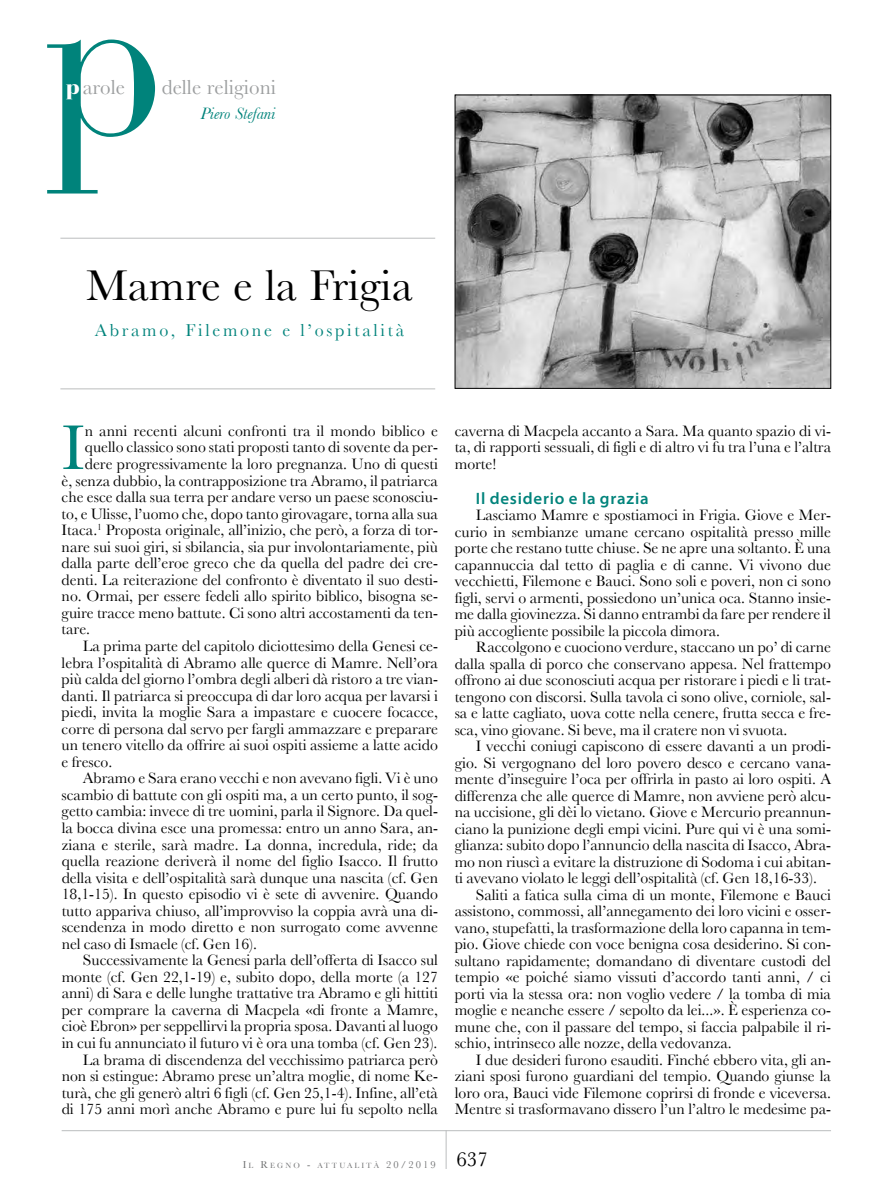
<style>
.page{position:relative;width:893px;height:1191px;background:#fff}
.page>*{position:absolute;margin:0;border:0;box-sizing:border-box;transform-origin:0 0}
.t1{font:219.3px "Bauer Bodoni Std";color:#00837b}
.t2{font:65.55px "Baskerville";color:#00837b}
.t3{font:45px "Baskerville";color:#000}
.t4{font:21px "Baskerville";color:#9c9e9f}
.t5{font:18px "Baskerville";letter-spacing:.15em;color:#00837b}
.t6{font:italic 17.25px "Baskerville";color:#00837b}
.t7{font:600 semi-expanded 16.5px "Myriad Pro";letter-spacing:.05em;color:#00837b;scale:.95 1}
.t8{font:15.75px/16.5px "Baskerville";color:#000;text-align:justify}
.t9{font:7.8px "Baskerville";letter-spacing:.265em;color:#707172}
.s1{font-family:"Bauer Bodoni Std";font-weight:900;color:#fff}
.s2{font-style:inherit}
.s3{font-size:10.5px}
</style>
<div class="page">
<hr style="left:60px;top:238px;width:375px;height:1px;background:#bbbdbe">
<img style="left:457px;top:97px;width:372px;height:289px">
<div style="left:455px;top:95px;width:376px;height:293px;border:1px solid #000"></div>
<hr style="left:60px;top:388px;width:375px;height:1px;background:#bbbdbe">
<hr style="left:62px;top:1130px;width:769px;height:1px;background:#bbbdbe">
<hr style="left:446px;top:1130px;width:1px;height:39px;background:#bbbdbe">
<h1 class="t1" style="left:45px;top:-72px;width:123px">p</h1>
<h3 class="t4" style="left:66px;top:75px;width:61px"><span class="s1">p</span>arole</h3>
<h3 class="t4" style="left:162px;top:75px;width:116px">delle religioni</h3>
<p class="t6" style="left:201px;top:103px;width:76px">Piero Stefani</p>
<h3 class="t3" style="left:86px;top:259px;width:328px">Mamre e la Frigia</h3>
<p class="t5" style="left:95px;top:319px;width:311px">Abramo, Filemone e l’ospitalità</p>
<h2 class="t2" style="left:62px;top:409px;width:25px">I</h2>
<p class="t8" style="left:85px;top:422px;width:355px">n anni recenti alcuni confronti tra il mondo biblico e</p>
<p class="t8" style="left:85px;top:439px;width:355px">quello classico sono stati proposti tanto di sovente da per-</p>
<p class="t8" style="left:85px;top:455px;width:355px">dere progressivamente la loro pregnanza. Uno di questi</p>
<p class="t8" style="left:62px;top:472px;width:378px">è, senza dubbio, la contrapposizione tra Abramo, il patriarca</p>
<p class="t8" style="left:62px;top:488px;width:378px">che esce dalla sua terra per andare verso un paese sconosciu-</p>
<p class="t8" style="left:62px;top:505px;width:378px">to, e Ulisse, l’uomo che, dopo tanto girovagare, torna alla sua</p>
<p class="t8" style="left:62px;top:521px;width:378px">Itaca.<sup>1</sup> Proposta originale, all’inizio, che però, a forza di tor-</p>
<p class="t8" style="left:62px;top:538px;width:378px">nare sui suoi giri, si sbilancia, sia pur involontariamente, più</p>
<p class="t8" style="left:62px;top:555px;width:378px">dalla parte dell’eroe greco che da quella del padre dei cre-</p>
<p class="t8" style="left:62px;top:571px;width:378px">denti. La reiterazione del confronto è diventato il suo desti-</p>
<p class="t8" style="left:62px;top:588px;width:378px">no. Ormai, per essere fedeli allo spirito biblico, bisogna se-</p>
<p class="t8" style="left:62px;top:604px;width:378px">guire tracce meno battute. Ci sono altri accostamenti da ten-</p>
<p class="t8" style="left:62px;top:621px;width:30px">tare.</p>
<p class="t8" style="left:83px;top:637px;width:357px">La prima parte del capitolo diciottesimo della Genesi ce-</p>
<p class="t8" style="left:62px;top:654px;width:378px">lebra l’ospitalità di Abramo alle querce di Mamre. Nell’ora</p>
<p class="t8" style="left:62px;top:670px;width:378px">più calda del giorno l’ombra degli alberi dà ristoro a tre vian-</p>
<p class="t8" style="left:62px;top:687px;width:378px">danti. Il patriarca si preoccupa di dar loro acqua per lavarsi i</p>
<p class="t8" style="left:62px;top:703px;width:378px">piedi, invita la moglie Sara a impastare e cuocere focacce,</p>
<p class="t8" style="left:62px;top:720px;width:378px">corre di persona dal servo per fargli ammazzare e preparare</p>
<p class="t8" style="left:62px;top:736px;width:378px">un tenero vitello da offrire ai suoi ospiti assieme a latte acido</p>
<p class="t8" style="left:62px;top:753px;width:52px">e fresco.</p>
<p class="t8" style="left:83px;top:770px;width:357px">Abramo e Sara erano vecchi e non avevano figli. Vi è uno</p>
<p class="t8" style="left:62px;top:786px;width:378px">scambio di battute con gli ospiti ma, a un certo punto, il sog-</p>
<p class="t8" style="left:62px;top:803px;width:378px">getto cambia: invece di tre uomini, parla il Signore<span class="s2">. D</span>a quel-</p>
<p class="t8" style="left:62px;top:819px;width:378px">la bocca divina esce una promessa: entro un anno Sara, an-</p>
<p class="t8" style="left:62px;top:836px;width:378px">ziana e sterile, sarà madre. La donna, incredula, ride; da</p>
<p class="t8" style="left:62px;top:852px;width:378px">quella reazione deriverà il nome del figlio Isacco. Il frutto</p>
<p class="t8" style="left:62px;top:869px;width:378px">della visita e dell’ospitalità sarà dunque una nascita (cf. Gen</p>
<p class="t8" style="left:62px;top:885px;width:378px">18,1-15). In questo episodio vi è sete di avvenire. Quando</p>
<p class="t8" style="left:62px;top:902px;width:378px">tutto appariva chiuso, all’improvviso la coppia avrà una di-</p>
<p class="t8" style="left:62px;top:918px;width:378px">scendenza in modo diretto e non surrogato come avvenne</p>
<p class="t8" style="left:62px;top:935px;width:197px">nel caso di Ismaele (cf. Gen 16).</p>
<p class="t8" style="left:83px;top:951px;width:357px">Successivamente la Genesi parla dell’offerta di Isacco sul</p>
<p class="t8" style="left:62px;top:968px;width:378px">monte (cf. Gen 22,1-19) e, subito dopo, della morte (a 127</p>
<p class="t8" style="left:62px;top:985px;width:378px">anni) di Sara e delle lunghe trattative tra Abramo e gli hittiti</p>
<p class="t8" style="left:62px;top:1001px;width:378px">per comprare la caverna di Macpela «di fronte a Mamre,</p>
<p class="t8" style="left:62px;top:1018px;width:378px">cioè Ebron» per seppellirvi la propria sposa. Davanti al luogo</p>
<p class="t8" style="left:62px;top:1034px;width:377px">in cui fu annunciato il futuro vi è ora una tomba (cf. Gen 23).</p>
<p class="t8" style="left:83px;top:1051px;width:357px">La brama di discendenza del vecchissimo patriarca però</p>
<p class="t8" style="left:62px;top:1067px;width:378px">non si estingue: Abramo prese un’altra moglie, di nome Ke-</p>
<p class="t8" style="left:62px;top:1084px;width:378px">turà, che gli generò altri 6 figli (cf. Gen 25,1-4). Infine, all’età</p>
<p class="t8" style="left:62px;top:1100px;width:378px">di 175 anni morì anche Abramo e pure lui fu sepolto nella</p>
<p class="t8" style="left:455px;top:422px;width:378px">caverna di Macpela accanto a Sara. Ma quanto spazio di vi&shy;ta, di rapporti sessuali, di figli e di altro vi fu tra l’una e l’altra morte!</p>
<p class="t7" style="left:476px;top:489px;width:183px">Il desiderio e la grazia</p>
<p class="t8" style="left:455px;top:506px;width:378px;text-indent:21px">Lasciamo Mamre e spostiamoci in Frigia. Giove e Mer&shy;curio in sembianze umane cercano ospitalità presso mille porte che restano tutte chiuse. Se ne apre una soltanto. È una capannuccia dal tetto di paglia e di canne. Vi vivono due vecchietti, Filemone e Bauci. Sono soli e poveri, non ci sono figli, servi o armenti, possiedono un’unica oca. Stanno insie&shy;me dalla giovinezza. Si danno entrambi da fare per rendere il più accogliente possibile la piccola dimora.</p>
<p class="t8" style="left:455px;top:638px;width:378px;text-indent:21px">Raccolgono e cuociono verdure, staccano un po’ di carne dalla spalla di porco che conservano appesa. Nel frattempo offrono ai due sconosciuti acqua per ristorare i piedi e li trat&shy;tengono con discorsi. Sulla tavola ci sono olive, corniole, sal&shy;sa e latte cagliato, uova cotte nella cenere, frutta secca e fre&shy;sca, vino giovane. Si beve, ma il cratere non vi svuota.</p>
<p class="t8" style="left:476px;top:737px;width:357px">I vecchi coniugi capiscono di essere davanti a un prodi-</p>
<p class="t8" style="left:455px;top:754px;width:378px">gio. Si vergognano del loro povero desco e cercano vana-</p>
<p class="t8" style="left:455px;top:770px;width:378px">mente d’inseguire l’oca per offrirla in pasto ai loro ospiti. A</p>
<p class="t8" style="left:455px;top:787px;width:378px">differenza che alle querce di Mamre, non avviene però alcu-</p>
<p class="t8" style="left:455px;top:803px;width:378px">na uccisione, gli dèi lo vietano. Giove e Mercurio preannun-</p>
<p class="t8" style="left:455px;top:820px;width:378px">ciano la punizione degli empi vicini. Pure qui vi è una somi-</p>
<p class="t8" style="left:455px;top:836px;width:378px">glianza: subito dopo l’annuncio della nascita di Isacco, Abra-</p>
<p class="t8" style="left:455px;top:853px;width:378px">mo non riuscì a evitare la distruzione di Sodoma i cui abitan-</p>
<p class="t8" style="left:455px;top:869px;width:364px">ti avevano violato le leggi dell’ospitalità (cf. Gen 18,16-33).</p>
<p class="t8" style="left:476px;top:886px;width:357px">Saliti a fatica sulla cima di un monte, Filemone e Bauci</p>
<p class="t8" style="left:455px;top:902px;width:378px">assistono, commossi, all’annegamento dei loro vicini e osser-</p>
<p class="t8" style="left:455px;top:919px;width:378px">vano, stupefatti, la trasformazione della loro capanna in tem-</p>
<p class="t8" style="left:455px;top:935px;width:378px">pio. Giove chiede con voce benigna cosa desiderino. Si con-</p>
<p class="t8" style="left:455px;top:952px;width:378px">sultano rapidamente; domandano di diventare custodi del</p>
<p class="t8" style="left:455px;top:969px;width:378px">tempio «e poiché siamo vissuti d’accordo tanti anni, / ci</p>
<p class="t8" style="left:455px;top:985px;width:378px">porti via la stessa ora: non voglio vedere / la tomba di mia</p>
<p class="t8" style="left:455px;top:1002px;width:378px">moglie e neanche essere / sepolto da lei...». È esperienza co-</p>
<p class="t8" style="left:455px;top:1018px;width:378px">mune che, con il passare del tempo, si faccia palpabile il ri-</p>
<p class="t8" style="left:455px;top:1035px;width:279px">schio, intrinseco alle nozze, della vedovanza.</p>
<p class="t8" style="left:476px;top:1051px;width:357px">I due desideri furono esauditi. Finché ebbero vita, gli an-</p>
<p class="t8" style="left:455px;top:1068px;width:378px">ziani sposi furono guardiani del tempio. Quando giunse la</p>
<p class="t8" style="left:455px;top:1084px;width:378px">loro ora, Bauci vide Filemone coprirsi di fronde e viceversa.</p>
<p class="t8" style="left:455px;top:1101px;width:378px">Mentre si trasformavano dissero l’un l’altro le medesime pa-</p>
<p class="t9" style="left:243px;top:1160px;width:247px"><span class="s3">I</span>L <span class="s3">R</span>EGNO <span class="s3">-</span> ATTUALITÀ <span class="s3">20/2019</span> <sup>637</sup></p>
</div>
